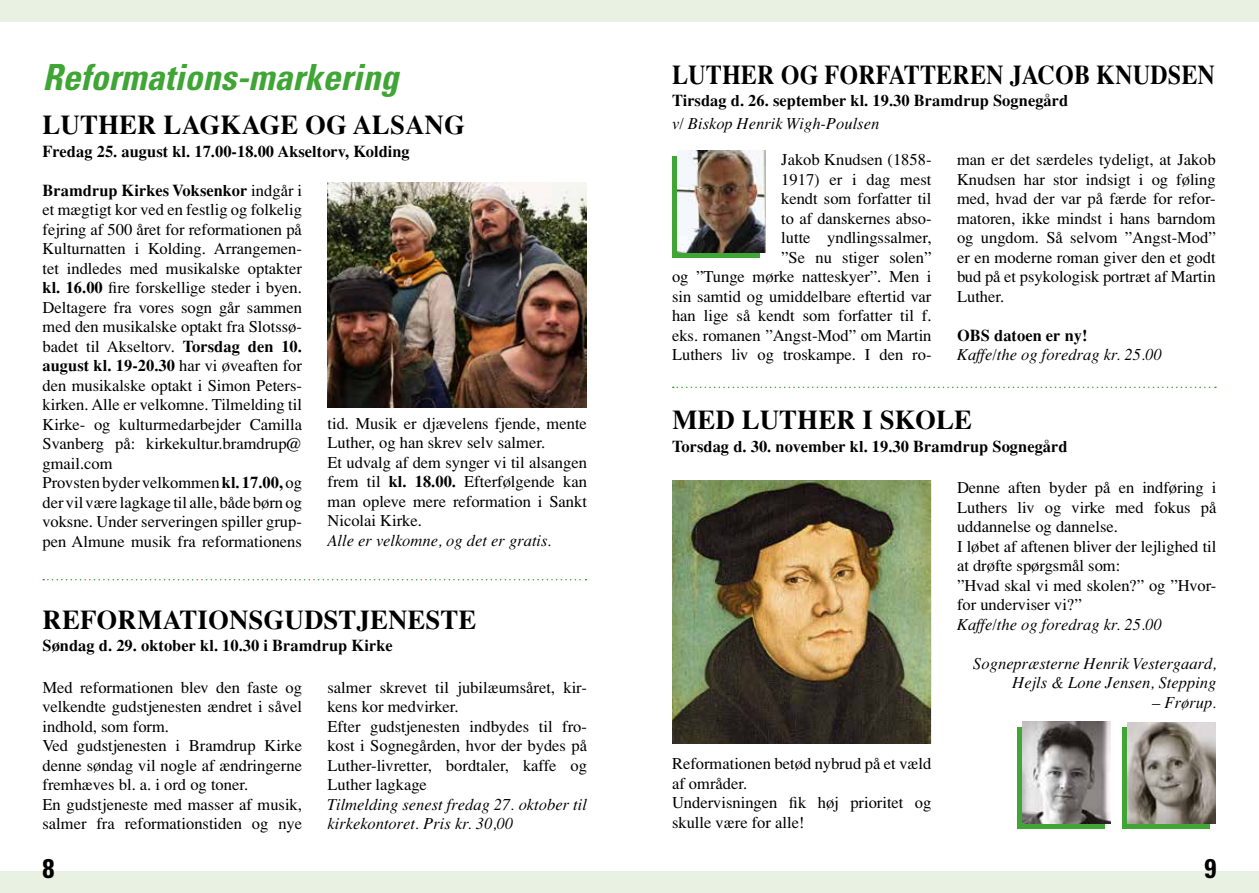
<style>
.page{position:relative;width:1259px;height:893px;background:#fff}
.page>*{position:absolute;margin:0;border:0;box-sizing:border-box;transform-origin:0 0}
.t1{font:italic 700 condensed 36px "Univers";color:#3fa535}
.t2{font:700 27px "Times";color:#000}
.t3{font:700 27px "Times";color:#000;scale:.9 1}
.t4{font:700 condensed 27px "Univers";color:#000}
.t5{font:16.5px/19.5px "Times";color:#000}
.t6{font:italic 16.5px/19.5px "Times";color:#000;text-align:right}
.t7{font:700 16.5px "Times";color:#000}
.s1{font-weight:700}
</style>
<div class="page">
<div style="left:0;top:0;width:1259px;height:21px;background:#e9f1e2"></div>
<div style="left:0;top:872px;width:1259px;height:21px;background:#e9f1e2"></div>
<img style="left:327px;top:183px;width:259px;height:225px">
<img style="left:672px;top:480px;width:258px;height:264px">
<svg style="left:43px;top:579px;width:543px;height:1px"></svg>
<svg style="left:673px;top:387px;width:543px;height:1px"></svg>
<div style="left:672px;top:156px;width:88px;height:101px;background:#3fa535"></div>
<div style="left:1017px;top:727px;width:88px;height:101px;background:#3fa535"></div>
<div style="left:1122px;top:728px;width:88px;height:101px;background:#3fa535"></div>
<img style="left:677px;top:151px;width:88px;height:101px">
<img style="left:1022px;top:722px;width:88px;height:101px">
<img style="left:1127px;top:722px;width:88px;height:102px">
<h1 class="t1" style="left:43px;top:55px;width:357px">Reformations-markering</h1>
<h2 class="t2" style="left:43px;top:108px;width:424px">LUTHER LAGKAGE OG ALSANG</h2>
<p class="t7" style="left:43px;top:141px;width:369px">Fredag 25. august kl. 17.00-18.00 Akseltorv, Kolding</p>
<p class="t5" style="left:43px;top:181px;width:261px"><span class="s1">Bramdrup Kirkes Voksenkor</span> indgår i et mægtigt kor ved en festlig og folkelig fejring af 500 året for reformationen på Kulturnatten i Kolding. Arrangemen&shy;tet indledes med musikalske optakter <span class="s1">kl. 16.00</span> fire forskellige steder i byen.<br>Deltagere fra vores sogn går sammen med den musikalske optakt fra Slotssø&shy;badet til Akseltorv. <span class="s1">Torsdag den 10. august kl. 19-20.30</span> har vi øveaften for den musikalske optakt i Simon Peters&shy;kirken. Alle er velkomne. Tilmelding til Kirke- og kulturmedarbejder Camilla Svanberg på: kirkekultur.bramdrup@ gmail.com<br>Provsten byder velkommen <span class="s1">kl. 17.00,</span> og der vil være lagkage til alle, både børn og voksne. Under serveringen spiller grup&shy;pen Almune musik fra reformationens</p>
<p class="t5" style="left:327px;top:414px;width:261px">tid. Musik er djævelens fjende, mente<br>Luther, og han skrev selv salmer.<br>Et udvalg af dem synger vi til alsangen frem til <span class="s1">kl. 18.00.</span> Efterfølgende kan man opleve mere reformation i Sankt<br>Nicolai Kirke.</p>
<p class="t6" style="left:327px;top:531px;width:226px">Alle er velkomne, og det er gratis.</p>
<h2 class="t2" style="left:43px;top:603px;width:435px">REFORMATIONSGUDSTJENESTE</h2>
<p class="t7" style="left:43px;top:635px;width:352px">Søndag d. 29. oktober kl. 10.30 i Bramdrup Kirke</p>
<p class="t5" style="left:43px;top:677px;width:261px">Med reformationen blev den faste og velkendte gudstjenesten ændret i såvel indhold, som form.<br>Ved gudstjenesten i Bramdrup Kirke denne søndag vil nogle af ændringerne fremhæves bl. a. i ord og toner.<br>En gudstjeneste med masser af musik, salmer fra reformationstiden og nye</p>
<p class="t5" style="left:327px;top:677px;width:261px">salmer skrevet til jubilæumsåret, kir&shy;kens kor medvirker.<br>Efter gudstjenesten indbydes til fro&shy;kost i Sognegården, hvor der bydes på<br>Luther-livretter, bordtaler, kaffe og<br>Luther lagkage</p>
<p class="t6" style="left:327px;top:794px;width:261px;text-align:left">Tilmelding senest fredag 27. oktober til kirkekontoret. Pris kr. 30,00</p>
<h2 class="t3" style="left:672px;top:57px;width:605px">LUTHER OG FORFATTEREN JACOB KNUDSEN</h2>
<p class="t7" style="left:672px;top:90px;width:398px">Tirsdag d. 26. september kl. 19.30 Bramdrup Sognegård</p>
<p class="t6" style="left:672px;top:113px;width:209px">v/ Biskop Henrik Wigh-Poulsen</p>
<p class="t5" style="left:672px;top:150px;width:261px;text-align:right">Jakob Knudsen (1858-<br>1917) er i dag mest<br>kendt som forfatter til<br>to af danskernes abso-<br>lutte yndlingssalmer,<br>”Se nu stiger solen”<br>og ”Tunge mørke natteskyer”. Men i sin samtid og umiddelbare eftertid var han lige så kendt som forfatter til f. eks. romanen ”Angst-Mod” om Martin<br>Luthers liv og troskampe. I den ro-</p>
<p class="t5" style="left:957px;top:150px;width:260px;text-align:justify">man er det særdeles tydeligt, at Jakob Knudsen har stor indsigt i og føling med, hvad der var på færde for refor&shy;matoren, ikke mindst i hans barndom og ungdom. Så selvom ”Angst-Mod” er en moderne roman giver den et godt bud på et psykologisk portræt af Martin Luther.</p>
<p class="t7" style="left:957px;top:325px;width:132px">OBS datoen er ny!</p>
<p class="t6" style="left:957px;top:345px;width:206px">Kaffe/the og foredrag kr. 25.00</p>
<h2 class="t2" style="left:672px;top:403px;width:301px">MED LUTHER I SKOLE</h2>
<p class="t7" style="left:672px;top:436px;width:397px">Torsdag d. 30. november kl. 19.30 Bramdrup Sognegård</p>
<p class="t5" style="left:672px;top:754px;width:261px">Reformationen betød nybrud på et væld af områder.<br>Undervisningen fik høj prioritet og skulle være for alle!</p>
<p class="t5" style="left:957px;top:478px;width:261px">Denne aften byder på en indføring i<br>Luthers liv og virke med fokus på uddannelse og dannelse.<br>I løbet af aftenen bliver der lejlighed til at drøfte spørgsmål som:<br>”Hvad skal vi med skolen?” og ”Hvor&shy;for underviser vi?”</p>
<p class="t6" style="left:957px;top:614px;width:206px">Kaffe/the og foredrag kr. 25.00</p>
<p class="t6" style="left:973px;top:653px;width:245px">Sognepræsterne Henrik Vestergaard,<br>Hejls &amp; Lone Jensen, Stepping</p>
<p class="t6" style="left:1152px;top:692px;width:66px">– Frørup.</p>
<h2 class="t4" style="left:43px;top:852px;width:13px">8</h2>
<h2 class="t4" style="left:1204px;top:852px;width:13px">9</h2>
</div>
